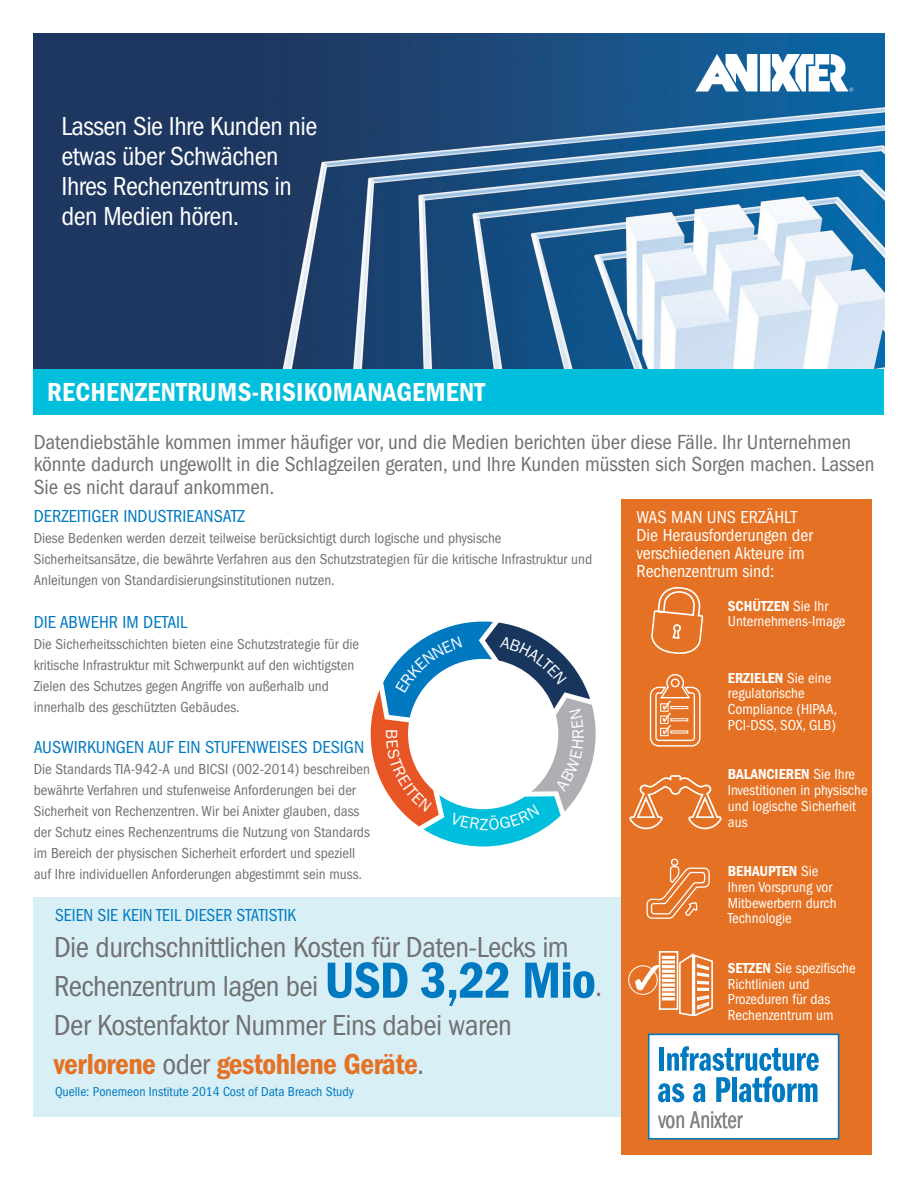
<style>
.page{position:relative;width:918px;height:1188px;background:#fff}
.page>*{position:absolute;margin:0;border:0;box-sizing:border-box;transform-origin:0 0}
.t1{font:condensed 30px/39px "ITC Franklin Gothic Std";letter-spacing:-.02em;color:#717073}
.t2{font:30px "ITC Franklin Gothic Std Dm Cd";letter-spacing:-.02em;color:#e57224}
.t3{font:condensed 27px/30px "ITC Franklin Gothic Std";letter-spacing:-.02em;color:#fff}
.t4{font:27px "ITC Franklin Gothic Std Dm Cd";letter-spacing:.01em;color:#fff}
.t5{font:condensed 25.05px "ITC Franklin Gothic Std";color:#808285;scale:.86 1}
.t6{font:condensed 21.15px/22.5px "ITC Franklin Gothic Std";letter-spacing:-.005em;color:#717073}
.t7{font:condensed 18px/18px "ITC Franklin Gothic Std";color:#fff}
.t8{font:condensed 18px "ITC Franklin Gothic Std";color:#0079c1}
.t9{font:condensed 18px "ITC Franklin Gothic Std";color:#0079c1;scale:.96 1}
.t10{font:condensed 15px/21px "ITC Franklin Gothic Std";color:#717073}
.t11{font:condensed 15px/15.8px "ITC Franklin Gothic Std";color:#fff}
.t12{font:15px "ITC Franklin Gothic Std Dm Cd";color:#fff}
.t13{font:condensed 13.5px "ITC Franklin Gothic Std";color:#0079c1}
.s1{font-family:"ITC Franklin Gothic Std Dm Cd";font-stretch:normal;font-size:52.5px;color:#0079c1}
.s2{font-family:"ITC Franklin Gothic Std";font-stretch:condensed;color:#717073}
.s3{font-family:"ITC Franklin Gothic Std";font-stretch:condensed}
.s4{font-family:"ITC Franklin Gothic Std Dm Cd";font-stretch:normal}
</style>
<div class="page">
<div style="left:34px;top:897px;width:587px;height:219px;background:#d8eff5"></div>
<img style="left:34px;top:34px;width:850px;height:335px">
<div style="left:34px;top:369px;width:850px;height:46px;background:#00bfdc"></div>
<div style="left:621px;top:499px;width:251px;height:655px;background:#e57224"></div>
<svg style="left:629px;top:775px;width:93px;height:54px"></svg>
<div style="left:628px;top:965px;width:30px;height:30px;border:1px solid #fff;border-radius:50%"></div>
<svg style="left:635px;top:951px;width:78px;height:64px"></svg>
<svg style="left:651px;top:587px;width:53px;height:67px"></svg>
<svg style="left:647px;top:859px;width:63px;height:60px"></svg>
<svg style="left:650px;top:674px;width:51px;height:73px"></svg>
<div style="left:649px;top:1034px;width:190px;height:105px;background:#fff"></div>
<div style="left:648px;top:1034px;width:191px;height:106px;border:2px solid #0079c1"></div>
<svg style="left:658px;top:1046px;width:161px;height:56px"></svg>
<div style="left:760px;top:54px;width:11px;height:37px;background:#fff"></div>
<svg style="left:695px;top:54px;width:62px;height:38px"></svg>
<svg style="left:772px;top:54px;width:81px;height:38px"></svg>
<svg style="left:371px;top:622px;width:225px;height:225px"></svg>
<h2 class="t3" style="left:62px;top:111px;width:257px">Lassen Sie Ihre Kunden nie etwas über Schwächen<br>Ihres Rechenzentrums in den Medien hören.</h2>
<h2 class="t4" style="left:47px;top:377px;width:439px">RECHENZENTRUMS-RISIKOMANAGEMENT</h2>
<p class="t6" style="left:34px;top:431px;width:842px">Datendiebstähle kommen immer häufiger vor, und die Medien berichten über diese Fälle. Ihr Unternehmen könnte dadurch ungewollt in die Schlagzeilen geraten, und Ihre Kunden müssten sich Sorgen machen. Lassen<br>Sie es nicht darauf ankommen.</p>
<p class="t8" style="left:34px;top:506px;width:213px">DERZEITIGER INDUSTRIEANSATZ</p>
<p class="t10" style="left:34px;top:528px;width:560px">Diese Bedenken werden derzeit teilweise berücksichtigt durch logische und physische<br>Sicherheitsansätze, die bewährte Verfahren aus den Schutzstrategien für die kritische Infrastruktur und<br>Anleitungen von Standardisierungsinstitutionen nutzen.</p>
<p class="t8" style="left:34px;top:612px;width:155px">DIE ABWEHR IM DETAIL</p>
<p class="t10" style="left:34px;top:634px;width:327px">Die Sicherheitsschichten bieten eine Schutzstrategie für die kritische Infrastruktur mit Schwerpunkt auf den wichtigsten Zielen des Schutzes gegen Angriffe von außerhalb und innerhalb des geschützten Gebäudes.</p>
<p class="t8" style="left:34px;top:737px;width:332px">AUSWIRKUNGEN AUF EIN STUFENWEISES DESIGN</p>
<p class="t10" style="left:34px;top:759px;width:338px">Die Standards TIA-942-A und BICSI (002-2014) beschreiben bewährte Verfahren und stufenweise Anforderungen bei der Sicherheit von Rechenzentren. Wir bei Anixter glauben, dass der Schutz eines Rechenzentrums die Nutzung von Standards im Bereich der physischen Sicherheit erfordert und speziell auf Ihre individuellen Anforderungen abgestimmt sein muss.</p>
<p class="t9" style="left:55px;top:905px;width:253px">SEIEN SIE KEIN TEIL DIESER STATISTIK</p>
<h1 class="t1" style="left:54px;top:928px;width:550px">Die durchschnittlichen Kosten für Daten-Lecks im<br>Rechenzentrum lagen bei <span class="s1">USD 3,22 Mio</span>.<br>Der Kostenfaktor Nummer Eins dabei waren</h1>
<h1 class="t2" style="left:54px;top:1047px;width:372px">verlorene <span class="s2">oder</span> gestohlene Geräte<span class="s2">.</span></h1>
<p class="t13" style="left:55px;top:1083px;width:300px">Quelle: Ponemeon Institute 2014 Cost of Data Breach Study</p>
<p class="t7" style="left:636px;top:508px;width:178px">WAS MAN UNS ERZÄHLT<br>Die Herausforderungen der verschiedenen Akteure im<br>Rechenzentrum sind:</p>
<p class="t12" style="left:728px;top:597px;width:102px">SCHÜTZEN <span class="s3">Sie Ihr</span></p>
<p class="t11" style="left:728px;top:614px;width:119px">Unternehmens-Image</p>
<p class="t12" style="left:728px;top:669px;width:105px">ERZIELEN <span class="s3">Sie eine</span></p>
<p class="t11" style="left:728px;top:686px;width:111px">regulatorische<br>Compliance (HIPAA,<br>PCI-DSS, SOX, GLB)</p>
<p class="t12" style="left:728px;top:766px;width:129px">BALANCIEREN <span class="s3">Sie Ihre</span></p>
<p class="t11" style="left:728px;top:783px;width:141px">Investitionen in physische und logische Sicherheit aus</p>
<p class="t12" style="left:728px;top:863px;width:92px">BEHAUPTEN <span class="s3">Sie</span></p>
<p class="t11" style="left:728px;top:879px;width:110px">Ihren Vorsprung vor<br>Mitbewerbern durch<br>Technologie</p>
<p class="t11" style="left:728px;top:960px;width:129px"><span class="s4">SETZEN</span> Sie spezifische<br>Richtlinien und<br>Prozeduren für das<br>Rechenzentrum um</p>
<h3 class="t5" style="left:658px;top:1105px;width:100px">von Anixter</h3>
</div>
